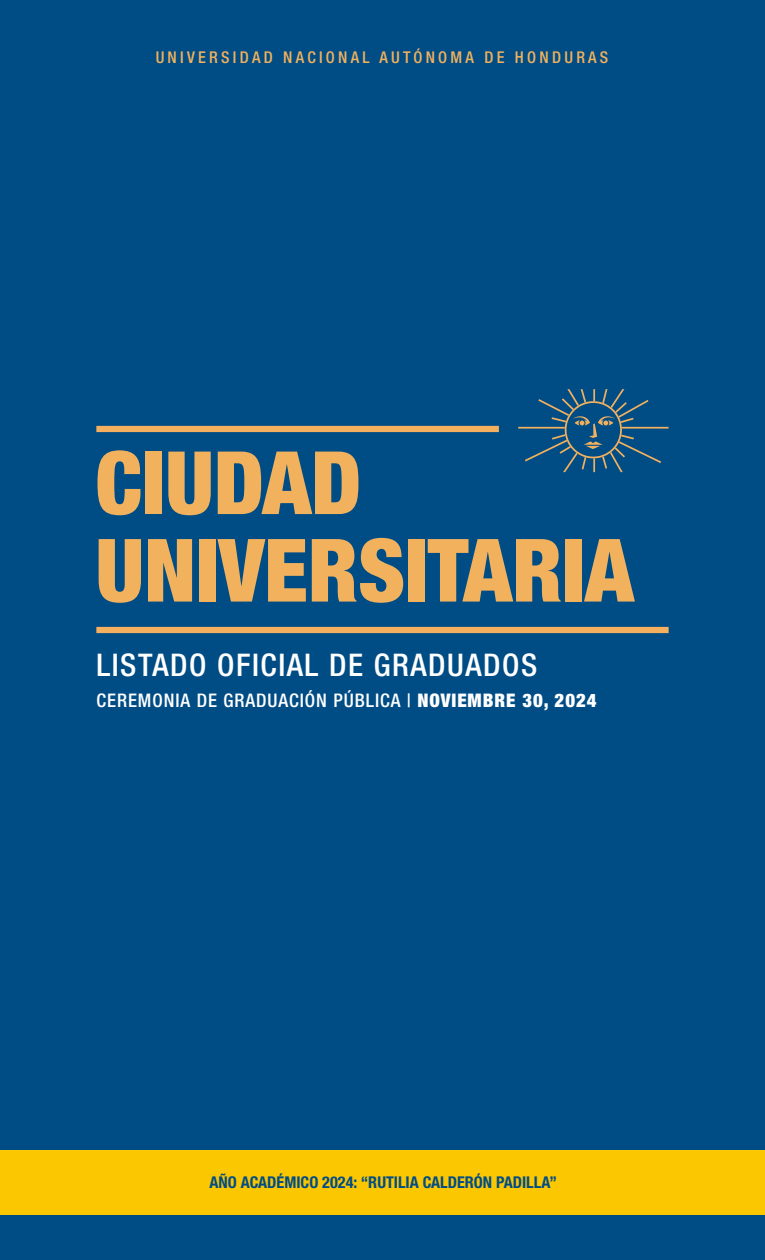
<style>
.page{position:relative;width:765px;height:1260px;background:#004c85}
.page>*{position:absolute;margin:0;border:0;box-sizing:border-box;transform-origin:0 0}
.t1{font:900 condensed 87.5px/87.5px "Helvetica Neue LT Std";color:#f1b15d}
.t2{font:500 condensed 31.25px "Helvetica Neue LT Std";letter-spacing:.05em;color:#fff}
.t3{font:500 condensed 18.75px "Helvetica Neue LT Std";letter-spacing:.05em;color:#fff}
.t4{font:700 condensed 16.25px "Helvetica Neue LT Std";color:#004c86}
.t5{font:500 condensed 16.25px "Helvetica Neue LT Std";letter-spacing:.2em;color:#f1b15d}
.s1{font-weight:900}
</style>
<div class="page">
<div style="left:0;top:1150px;width:765px;height:65px;background:#fbc700"></div>
<div style="left:96px;top:627px;width:573px;height:6px;background:#f5b05f"></div>
<div style="left:96px;top:426px;width:403px;height:6px;background:#f5b05f"></div>
<svg style="left:518px;top:389px;width:151px;height:83px"></svg>
<p class="t5" style="left:156px;top:48px;width:454px">UNIVERSIDAD NACIONAL AUTÓNOMA DE HONDURAS</p>
<h1 class="t1" style="left:95px;top:438px;width:540px">CIUDAD<br>UNIVERSITARIA</h1>
<h2 class="t2" style="left:96px;top:646px;width:443px">LISTADO OFICIAL DE GRADUADOS</h2>
<p class="t3" style="left:96px;top:689px;width:502px">CEREMONIA DE GRADUACIÓN PÚBLICA | <span class="s1">NOVIEMBRE 30, 2024</span></p>
<p class="t4" style="left:209px;top:1172px;width:349px">AÑO ACADÉMICO 2024: “RUTILIA CALDERÓN PADILLA”</p>
</div>
